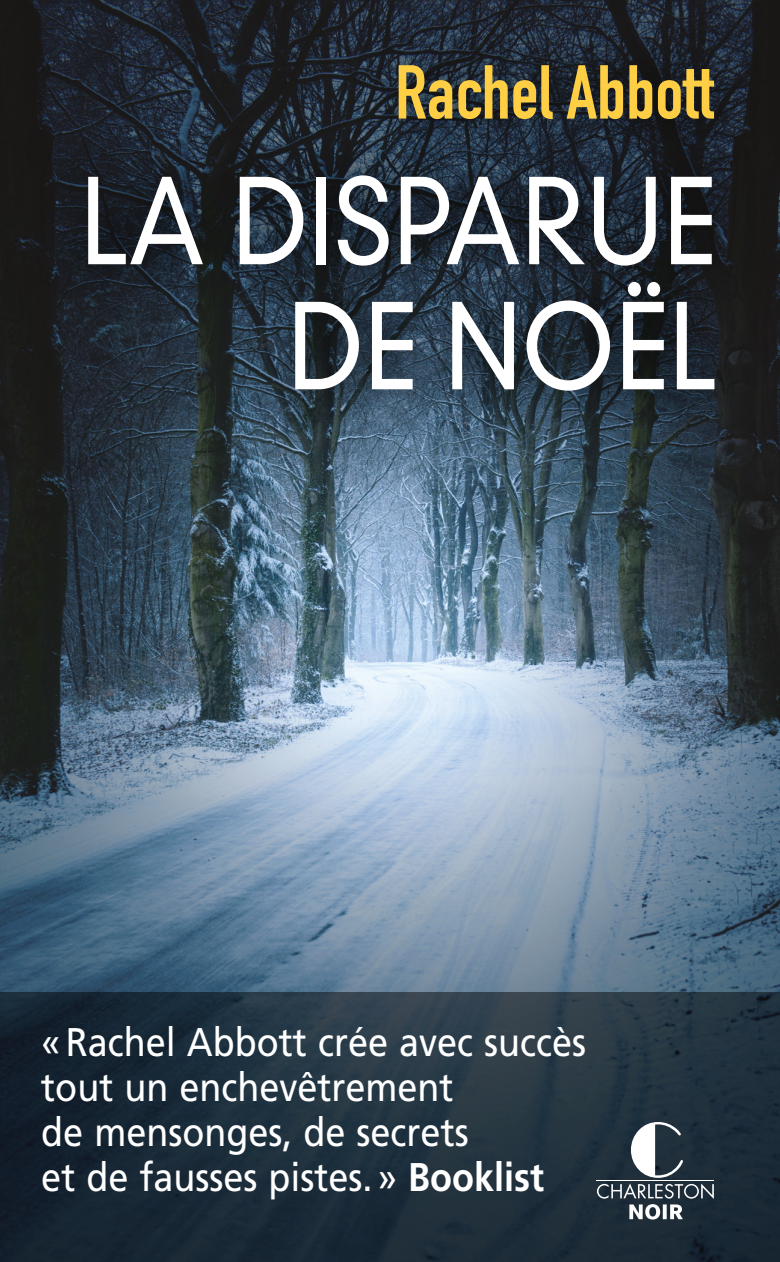
<style>
.page{position:relative;width:780px;height:1262px;background:#fff}
.page>*{position:absolute;margin:0;border:0;box-sizing:border-box;transform-origin:0 0}
.t1{font:300 115px/125px "DIN Neuzeit Grotesk Std";color:#fff;text-align:right;scale:.9 1}
.t2{font:700 75px "DIN Condensed";color:#fecf44}
.t3{font:40px/45px "Frutiger LT Std";color:#fff;scale:.9 1}
.s1{font-weight:700}
</style>
<div class="page">
<img style="left:0;top:0;width:780px;height:992px">
<div style="left:38px;top:126px;width:724px;height:313px;background:#000;opacity:.77"></div>
<div style="left:349px;top:17px;width:422px;height:161px;background:#000;opacity:.5"></div>
<svg style="left:0;top:992px;width:780px;height:269px;background:#1e2e3b"></svg>
<svg style="left:631px;top:1122px;width:52px;height:55px"></svg>
<hr style="left:596px;top:1180px;width:117px;height:1px;background:#fff">
<svg style="left:597px;top:1183px;width:116px;height:15px;background:#58646d"></svg>
<svg style="left:629px;top:1204px;width:53px;height:15px"></svg>
<h2 class="t2" style="left:395px;top:42px;width:320px">Rachel Abbott</h2>
<h1 class="t1" style="left:80px;top:161px;width:708px">LA DISPARUE<br>DE NOËL</h1>
<p class="t3" style="left:41px;top:1019px;width:607px">«Rachel Abbott crée avec succès tout un enchevêtrement<br>de mensonges, de secrets<br>et de fausses pistes.» <span class="s1">Booklist</span></p>
</div>
